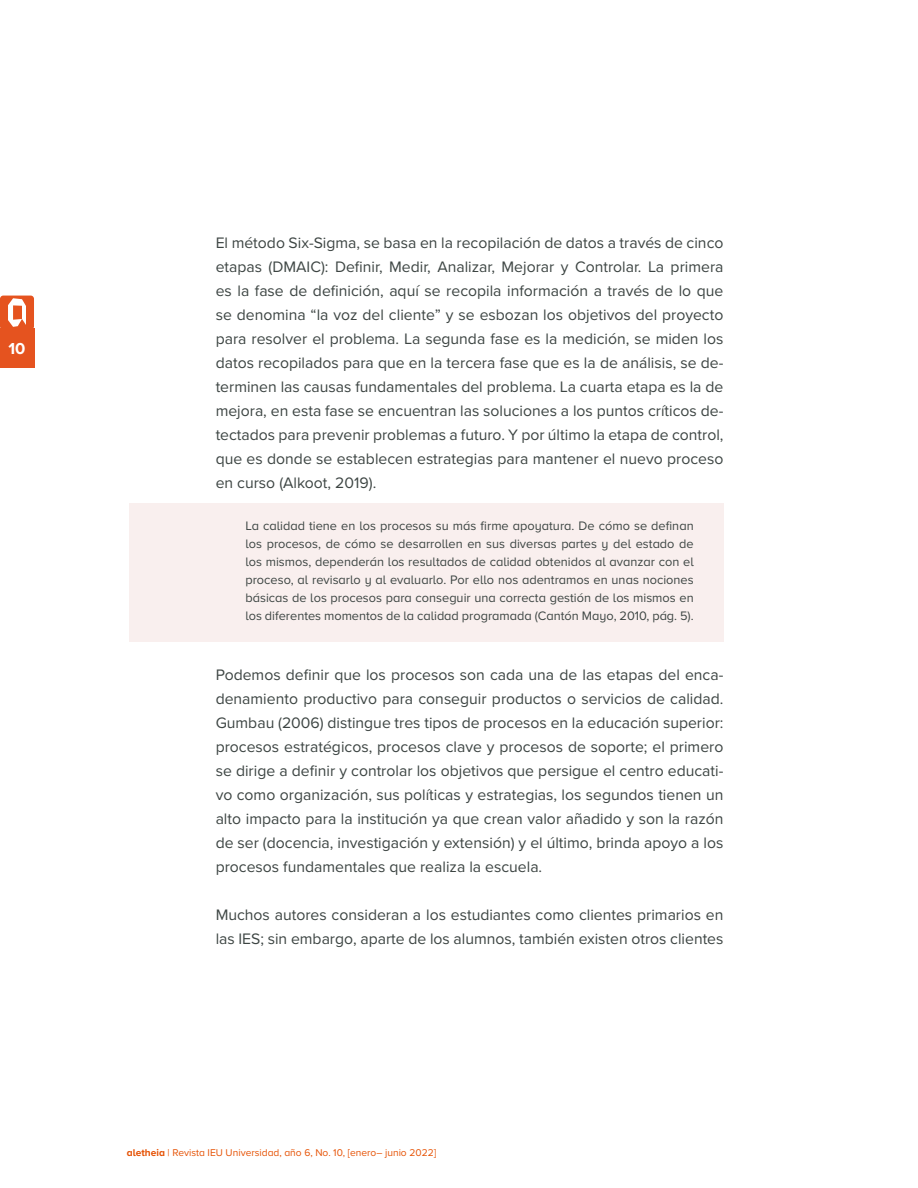
<style>
.page{position:relative;width:918px;height:1188px;background:#fff}
.page>*{position:absolute;margin:0;border:0;box-sizing:border-box;transform-origin:0 0}
.t1{font:700 16.5px "Proxima Nova A";color:#fff}
.t2{font:15.75px/24px "Proxima Nova";color:#3d4543;text-align:justify}
.t3{font:12.75px/18px "Proxima Nova A";color:#3d4543;text-align:justify}
.t4{font:10.2px "Proxima Nova A";color:#e65306}
.s1{font-weight:700}
</style>
<div class="page">
<div style="left:0;top:328px;width:34px;height:40px;background:#e5531f"></div>
<svg style="left:0;top:296px;width:34px;height:32px"></svg>
<div style="left:129px;top:504px;width:595px;height:138px;background:#f9efee"></div>
<p class="t1" style="left:9px;top:339px;width:19px">10</p>
<p class="t2" style="left:216px;top:231px;width:509px">El método Six-Sigma, se basa en la recopilación de datos a través de cinco etapas (DMAIC): Definir, Medir, Analizar, Mejorar y Controlar. La primera es la fase de definición, aquí se recopila información a través de lo que se denomina “la voz del cliente” y se esbozan los objetivos del proyecto para resolver el problema. La segunda fase es la medición, se miden los datos recopilados para que en la tercera fase que es la de análisis, se de&shy;terminen las causas fundamentales del problema. La cuarta etapa es la de mejora, en esta fase se encuentran las soluciones a los puntos críticos de&shy;tectados para prevenir problemas a futuro. Y por último la etapa de control, que es donde se establecen estrategias para mantener el nuevo proceso en curso (Alkoot, 2019).</p>
<p class="t3" style="left:245px;top:517px;width:450px">La calidad tiene en los procesos su más firme apoyatura. De cómo se definan los procesos, de cómo se desarrollen en sus diversas partes y del estado de los mismos, dependerán los resultados de calidad obtenidos al avanzar con el proceso, al revisarlo y al evaluarlo. Por ello nos adentramos en unas nociones básicas de los procesos para conseguir una correcta gestión de los mismos en los diferentes momentos de la calidad programada (Cantón Mayo, 2010, pág. 5).</p>
<p class="t2" style="left:216px;top:663px;width:509px">Podemos definir que los procesos son cada una de las etapas del enca&shy;denamiento productivo para conseguir productos o servicios de calidad.<br>Gumbau (2006) distingue tres tipos de procesos en la educación superior: procesos estratégicos, procesos clave y procesos de soporte; el primero se dirige a definir y controlar los objetivos que persigue el centro educati&shy;vo como organización, sus políticas y estrategias, los segundos tienen un alto impacto para la institución ya que crean valor añadido y son la razón de ser (docencia, investigación y extensión) y el último, brinda apoyo a los procesos fundamentales que realiza la escuela.</p>
<p class="t2" style="left:216px;top:903px;width:509px">Muchos autores consideran a los estudiantes como clientes primarios en las IES; sin embargo, aparte de los alumnos, también existen otros clientes</p>
<p class="t4" style="left:127px;top:1146px;width:311px"><span class="s1">aletheia</span> | Revista IEU Universidad, año 6, No. 10, [enero– junio 2022]</p>
</div>
